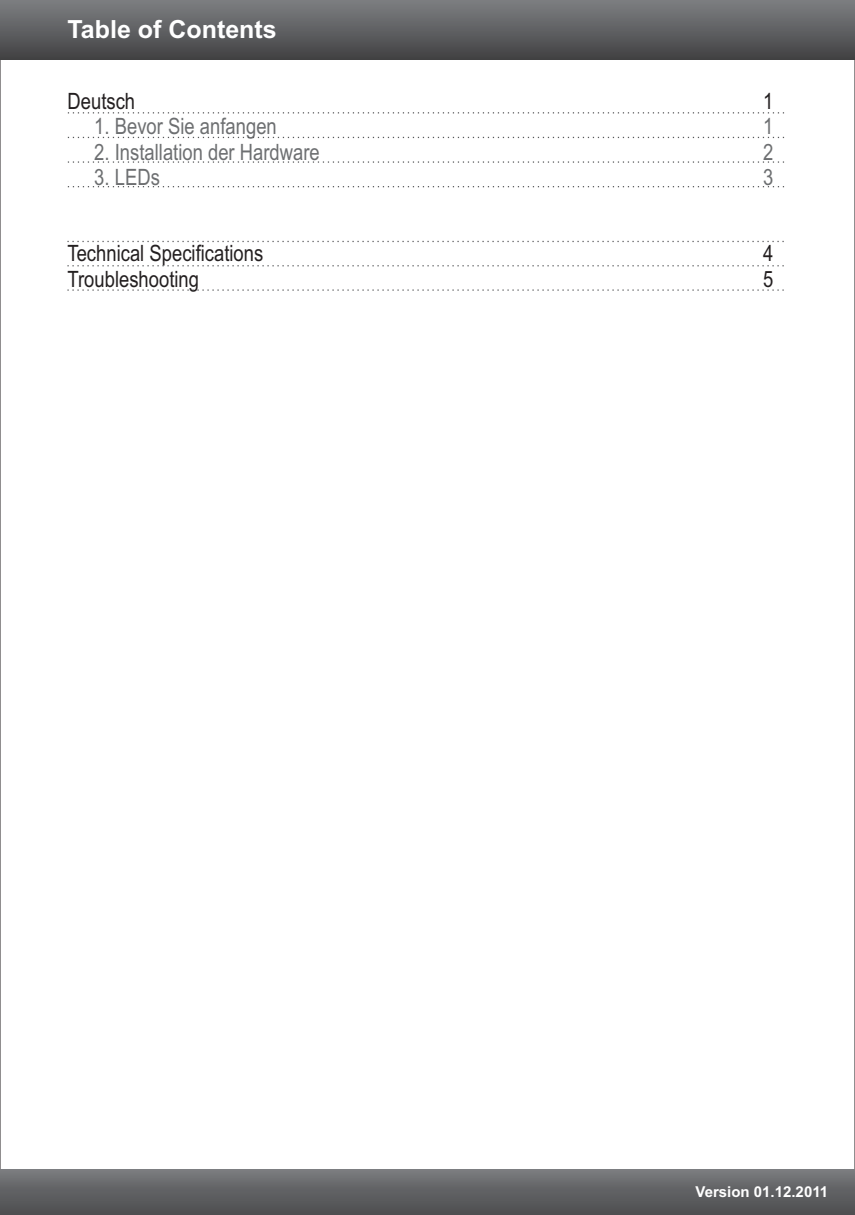
<style>
.page{position:relative;width:855px;height:1215px;background:#fff}
.page>*{position:absolute;margin:0;border:0;box-sizing:border-box;transform-origin:0 0}
.t1{font:700 25px "Arial";color:#fff}
.t2{font:22.5px "Arial Narrow";color:#6d6f71}
.t3{font:22.5px "Arial Narrow";color:#231f20}
.t4{font:700 15px "Arial";color:#fff}
</style>
<div class="page">
<div style="left:0;top:0;width:855px;height:59px;background:linear-gradient(to bottom,#7d7f82,#434244)"></div>
<div style="left:0;top:1170px;width:855px;height:45px;background:linear-gradient(to bottom,#77797c,#4b4c4e)"></div>
<svg style="left:67px;top:289px;width:717px;height:2px"></svg>
<svg style="left:67px;top:265px;width:717px;height:1px"></svg>
<svg style="left:67px;top:241px;width:717px;height:1px"></svg>
<svg style="left:68px;top:186px;width:717px;height:1px"></svg>
<svg style="left:68px;top:161px;width:716px;height:2px"></svg>
<svg style="left:68px;top:137px;width:717px;height:1px"></svg>
<svg style="left:68px;top:112px;width:717px;height:1px"></svg>
<p class="t1" style="left:68px;top:20px;width:211px">Table of Contents</p>
<p class="t3" style="left:68px;top:92px;width:69px">Deutsch</p>
<p class="t3" style="left:763px;top:92px;width:12px">1</p>
<p class="t2" style="left:94px;top:118px;width:184px">1. Bevor Sie anfangen</p>
<p class="t2" style="left:763px;top:118px;width:12px">1</p>
<p class="t2" style="left:94px;top:143px;width:227px">2. Installation der Hardware</p>
<p class="t2" style="left:763px;top:143px;width:12px">2</p>
<p class="t2" style="left:94px;top:169px;width:67px">3. LEDs</p>
<p class="t2" style="left:763px;top:169px;width:12px">3</p>
<p class="t3" style="left:68px;top:245px;width:197px">Technical Specifications</p>
<p class="t3" style="left:763px;top:245px;width:12px">4</p>
<p class="t3" style="left:67px;top:271px;width:133px">Troubleshooting</p>
<p class="t3" style="left:763px;top:271px;width:12px">5</p>
<p class="t4" style="left:696px;top:1186px;width:134px">Version 01.12.2011</p>
</div>
